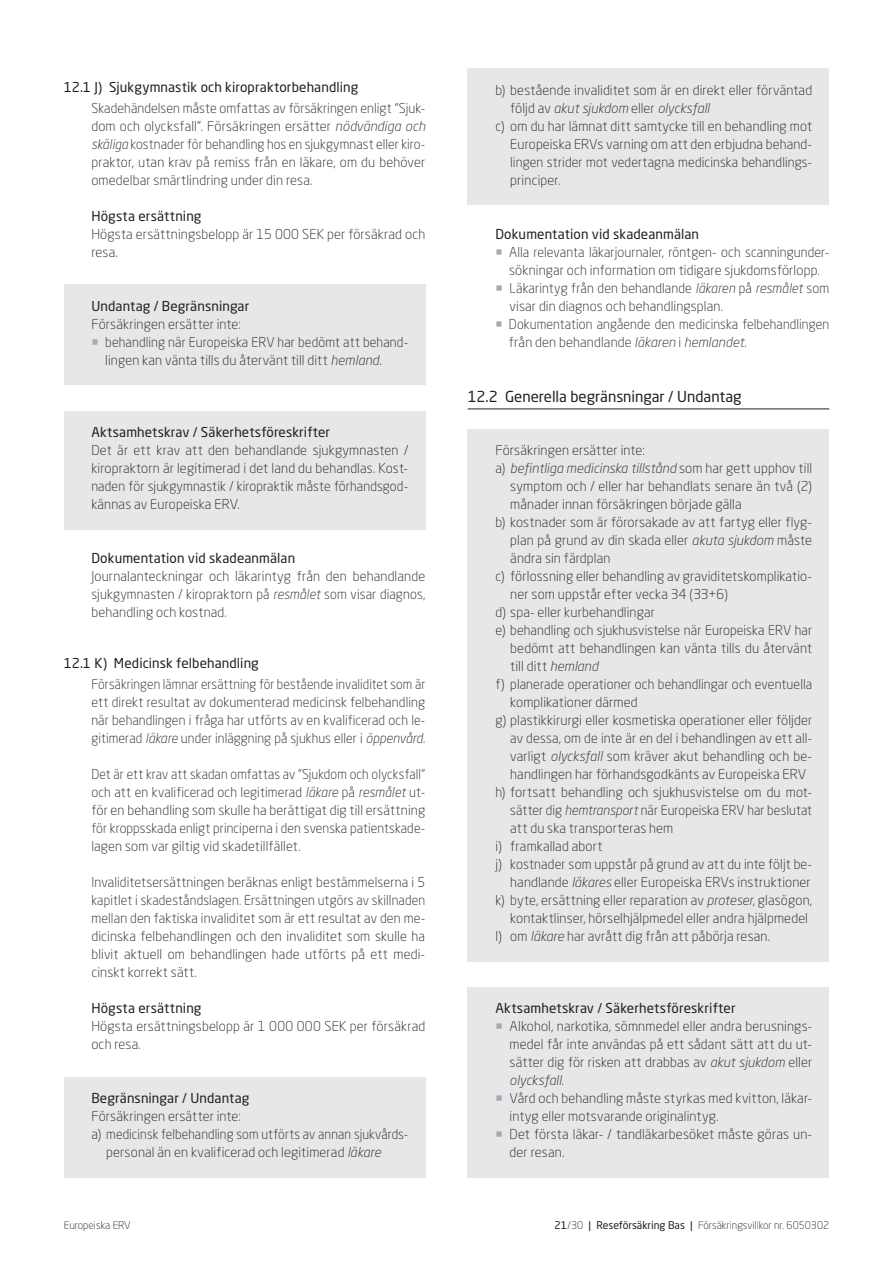
<style>
.page{position:relative;width:893px;height:1263px;background:#fff}
.page>*{position:absolute;margin:0;border:0;box-sizing:border-box;transform-origin:0 0}
.Mellemrubrik_m__stre{font:15px "Neo Sans W1 G";letter-spacing:-.005em;color:#231f20}
.Brød_m__indryk_-_box{font:300 13.5px/18px "Neo Sans W1 G";letter-spacing:.01em;color:#231f20;text-align:justify}
.Brød_m__indryk{font:300 13.5px/18px "Neo Sans W1 G";letter-spacing:.01em;color:#231f20}
.Brød_m__indryk-2{font:300 13.5px/18px "Neo Sans W1 G";letter-spacing:.01em;color:#231f20;text-align:justify;scale:.95 1}
.Brød_m__indryk-3{font:13.5px "Neo Sans W1 G";letter-spacing:.01em;color:#231f20}
.Brød_m__indryk-4{font:300 13.5px/18px "Neo Sans W1 G";letter-spacing:.01em;color:#231f20;scale:.96 1}
.Niveau_2{font:13.5px "Neo Sans W1 G";letter-spacing:.005em;color:#231f20}
.Brød_m__indryk-5{font:300 13.5px "Neo Sans W1 G";letter-spacing:.01em;color:#231f20;scale:.94 1}
.Brød_m__indryk_-_box-2{font:13.5px "Neo Sans W1 G";letter-spacing:.01em;color:#231f20}
.t1{font:300 10.5px "Neo Sans W1 G";color:#231f20}
.s1{font-family:"Neo Sans Pro";font-style:italic}
.s2{color:#a8a9ad}
.s3{font-weight:400}
</style>
<div class="page">
<div style="left:468px;top:69px;width:361px;height:136px;background:#e6e7e9"></div>
<div style="left:468px;top:429px;width:361px;height:532px;background:#e6e7e9"></div>
<div style="left:468px;top:987px;width:361px;height:190px;background:#e6e7e9"></div>
<div style="left:64px;top:285px;width:361px;height:100px;background:#e6e7e9"></div>
<div style="left:64px;top:411px;width:361px;height:118px;background:#e6e7e9"></div>
<div style="left:64px;top:1077px;width:361px;height:100px;background:#e6e7e9"></div>
<hr style="left:468px;top:408px;width:361px;height:1px;background:#231f20">
<p class="Niveau_2" style="left:64px;top:79px;width:296px">12.1 J) Sjukgymnastik och kiropraktorbehandling</p>
<p class="Brød_m__indryk" style="left:91px;top:99px;width:335px;text-align:justify">Skadehändelsen måste omfattas av försäkringen enligt “Sjuk&shy;dom och olycksfall”. Försäkringen ersätter <span class="s1">nödvändiga och skäliga</span> kostnader för behandling hos en sjukgymnast eller kiro&shy;praktor, utan krav på remiss från en läkare, om du behöver omedelbar smärtlindring under din resa.</p>
<p class="Brød_m__indryk-3" style="left:91px;top:208px;width:112px">Högsta ersättning</p>
<p class="Brød_m__indryk" style="left:91px;top:225px;width:335px">Högsta ersättningsbelopp är 15 000 SEK per försäkrad och resa.</p>
<p class="Brød_m__indryk-3" style="left:91px;top:298px;width:159px">Undantag / Begränsningar</p>
<p class="Brød_m__indryk" style="left:91px;top:315px;width:151px">Försäkringen ersätter inte:</p>
<p class="Brød_m__indryk" style="left:105px;top:333px;width:304px;text-indent:-14px"><span class="s2">○</span> behandling när Europeiska ERV har bedömt att behand&shy;lingen kan vänta tills du återvänt till ditt <span class="s1">hemland</span>.</p>
<p class="Brød_m__indryk-3" style="left:91px;top:424px;width:240px">Aktsamhetskrav / Säkerhetsföreskrifter</p>
<p class="Brød_m__indryk_-_box" style="left:91px;top:441px;width:318px">Det är ett krav att den behandlande sjukgymnasten / kiropraktorn är legitimerad i det land du behandlas. Kost&shy;naden för sjukgymnastik / kiropraktik måste förhandsgod&shy;kännas av Europeiska ERV.</p>
<p class="Brød_m__indryk-3" style="left:91px;top:550px;width:205px">Dokumentation vid skadeanmälan</p>
<p class="Brød_m__indryk" style="left:91px;top:567px;width:335px;text-align:justify">Journalanteckningar och läkarintyg från den behandlande sjukgymnasten / kiropraktorn på <span class="s1">resmålet</span> som visar diagnos, behandling och kostnad.</p>
<p class="Niveau_2" style="left:64px;top:655px;width:197px">12.1 K) Medicinsk felbehandling</p>
<p class="Brød_m__indryk-5" style="left:91px;top:676px;width:357px">Försäkringen lämnar ersättning för bestående invaliditet som är</p>
<p class="Brød_m__indryk" style="left:91px;top:693px;width:335px;text-align:justify">ett direkt resultat av dokumenterad medicinsk felbehandling när behandlingen i fråga har utförts av en kvalificerad och le&shy;gitimerad <span class="s1">läkare</span> under inläggning på sjukhus eller i <span class="s1">öppenvård</span>.</p>
<p class="Brød_m__indryk-2" style="left:91px;top:765px;width:353px">Det är ett krav att skadan omfattas av ”Sjukdom och olycksfall” och att en kvalificerad och legitimerad <span class="s1">läkare</span> på <span class="s1">resmålet</span> ut&shy;för en behandling som skulle ha berättigat dig till ersättning för kroppsskada enligt principerna i den svenska patientskade&shy;lagen som var giltig vid skadetillfället.</p>
<p class="Brød_m__indryk" style="left:91px;top:873px;width:335px;text-align:justify">Invaliditetsersättningen beräknas enligt bestämmelserna i 5 kapitlet i skadeståndslagen. Ersättningen utgörs av skillnaden mellan den faktiska invaliditet som är ett resultat av den me&shy;dicinska felbehandlingen och den invaliditet som skulle ha blivit aktuell om behandlingen hade utförts på ett medi&shy;cinskt korrekt sätt.</p>
<p class="Brød_m__indryk-3" style="left:91px;top:1000px;width:112px">Högsta ersättning</p>
<p class="Brød_m__indryk" style="left:91px;top:1017px;width:335px">Högsta ersättningsbelopp är 1 000 000 SEK per försäkrad och resa.</p>
<p class="Brød_m__indryk-3" style="left:91px;top:1090px;width:159px">Begränsningar / Undantag</p>
<p class="Brød_m__indryk_-_box" style="left:91px;top:1107px;width:151px">Försäkringen ersätter inte:</p>
<p class="Brød_m__indryk_-_box" style="left:106px;top:1125px;width:303px;text-indent:-15px">a) medicinsk felbehandling som utförts av annan sjukvårds&shy;personal än en kvalificerad och legitimerad <span class="s1">läkare</span></p>
<p class="Brød_m__indryk_-_box" style="left:510px;top:81px;width:303px;text-indent:-15px">b) bestående invaliditet som är en direkt eller förväntad följd av <span class="s1">akut sjukdom</span> eller <span class="s1">olycksfall</span></p>
<p class="Brød_m__indryk_-_box" style="left:510px;top:117px;width:303px;text-indent:-15px">c) om du har lämnat ditt samtycke till en behandling mot Europeiska ERVs varning om att den erbjudna behand&shy;lingen strider mot vedertagna medicinska behandlings&shy;principer.</p>
<p class="Brød_m__indryk-3" style="left:495px;top:226px;width:205px">Dokumentation vid skadeanmälan</p>
<p class="Brød_m__indryk" style="left:495px;top:243px;width:335px;text-align:center"><span class="s2">○</span> Alla relevanta läkarjournaler, röntgen- och scanningunder&shy;sökningar och information om tidigare sjukdomsförlopp.</p>
<p class="Brød_m__indryk" style="left:510px;top:279px;width:321px;text-indent:-14px"><span class="s2">○</span> Läkarintyg från den behandlande <span class="s1">läkaren</span> på <span class="s1">resmålet</span> som visar din diagnos och behandlingsplan.</p>
<p class="Brød_m__indryk-4" style="left:509px;top:315px;width:335px;text-indent:-14px"><span class="s2">○</span> Dokumentation angående den medicinska felbehandlingen från den behandlande <span class="s1">läkaren</span> i <span class="s1">hemlandet</span>.</p>
<p class="Mellemrubrik_m__stre" style="left:468px;top:387px;width:275px">12.2 Generella begränsningar / Undantag</p>
<p class="Brød_m__indryk_-_box" style="left:495px;top:441px;width:151px">Försäkringen ersätter inte:</p>
<p class="Brød_m__indryk_-_box" style="left:510px;top:459px;width:303px;text-indent:-15px">a) <span class="s1">befintliga medicinska tillstånd</span> som har gett upphov till symptom och / eller har behandlats senare än två (2) månader innan försäkringen började gälla</p>
<p class="Brød_m__indryk_-_box" style="left:510px;top:513px;width:303px;text-indent:-15px">b) kostnader som är förorsakade av att fartyg eller flyg&shy;plan på grund av din skada eller <span class="s1">akuta sjukdom</span> måste ändra sin färdplan</p>
<p class="Brød_m__indryk_-_box" style="left:510px;top:567px;width:303px;text-indent:-15px">c) förlossning eller behandling av graviditetskomplikatio&shy;ner som uppstår efter vecka 34 (33+6)</p>
<p class="Brød_m__indryk_-_box" style="left:495px;top:603px;width:161px">d) spa- eller kurbehandlingar</p>
<p class="Brød_m__indryk_-_box" style="left:510px;top:621px;width:303px;text-indent:-15px">e) behandling och sjukhusvistelse när Europeiska ERV har bedömt att behandlingen kan vänta tills du återvänt till ditt <span class="s1">hemland</span></p>
<p class="Brød_m__indryk_-_box" style="left:510px;top:675px;width:303px;text-indent:-15px">f) planerade operationer och behandlingar och eventuella komplikationer därmed</p>
<p class="Brød_m__indryk_-_box" style="left:510px;top:711px;width:303px;text-indent:-15px">g) plastikkirurgi eller kosmetiska operationer eller följder av dessa, om de inte är en del i behandlingen av ett all&shy;varligt <span class="s1">olycksfall</span> som kräver akut behandling och be&shy;handlingen har förhandsgodkänts av Europeiska ERV</p>
<p class="Brød_m__indryk_-_box" style="left:510px;top:783px;width:303px;text-indent:-15px">h) fortsatt behandling och sjukhusvistelse om du mot&shy;sätter dig <span class="s1">hemtransport</span> när Europeiska ERV har beslutat att du ska transporteras hem</p>
<p class="Brød_m__indryk_-_box" style="left:495px;top:837px;width:109px">i) framkallad abort</p>
<p class="Brød_m__indryk_-_box" style="left:495px;top:855px;width:318px;text-align:right">j) kostnader som uppstår på grund av att du inte följt be&shy;handlande <span class="s1">läkares</span> eller Europeiska ERVs instruktioner</p>
<p class="Brød_m__indryk_-_box" style="left:510px;top:891px;width:303px;text-indent:-15px">k) byte, ersättning eller reparation av <span class="s1">proteser</span>, glasögon, kontaktlinser, hörselhjälpmedel eller andra hjälpmedel</p>
<p class="Brød_m__indryk_-_box" style="left:495px;top:927px;width:276px">l) om <span class="s1">läkare</span> har avrått dig från att påbörja resan.</p>
<p class="Brød_m__indryk_-_box-2" style="left:495px;top:1000px;width:242px">Aktsamhetskrav / Säkerhetsföreskrifter</p>
<p class="Brød_m__indryk" style="left:510px;top:1017px;width:304px;text-align:justify;text-indent:-14px"><span class="s2">○</span> Alkohol, narkotika, sömnmedel eller andra berusnings&shy;medel får inte användas på ett sådant sätt att du ut&shy;sätter dig för risken att drabbas av <span class="s1">akut sjukdom</span> eller <span class="s1">olycksfall</span>.</p>
<p class="Brød_m__indryk" style="left:510px;top:1089px;width:304px;text-indent:-14px"><span class="s2">○</span> Vård och behandling måste styrkas med kvitton, läkar&shy;intyg eller motsvarande originalintyg.</p>
<p class="Brød_m__indryk" style="left:510px;top:1125px;width:304px;text-indent:-14px"><span class="s2">○</span> Det första läkar- / tandläkarbesöket måste göras un&shy;der resan.</p>
<p class="t1" style="left:64px;top:1219px;width:69px">Europeiska ERV</p>
<p class="t1" style="left:554px;top:1219px;width:276px"><span class="s3">21</span>/30 <span class="s3">| Reseförsäkring Bas |</span> Försäkringsvillkor nr. 6050302</p>
</div>
